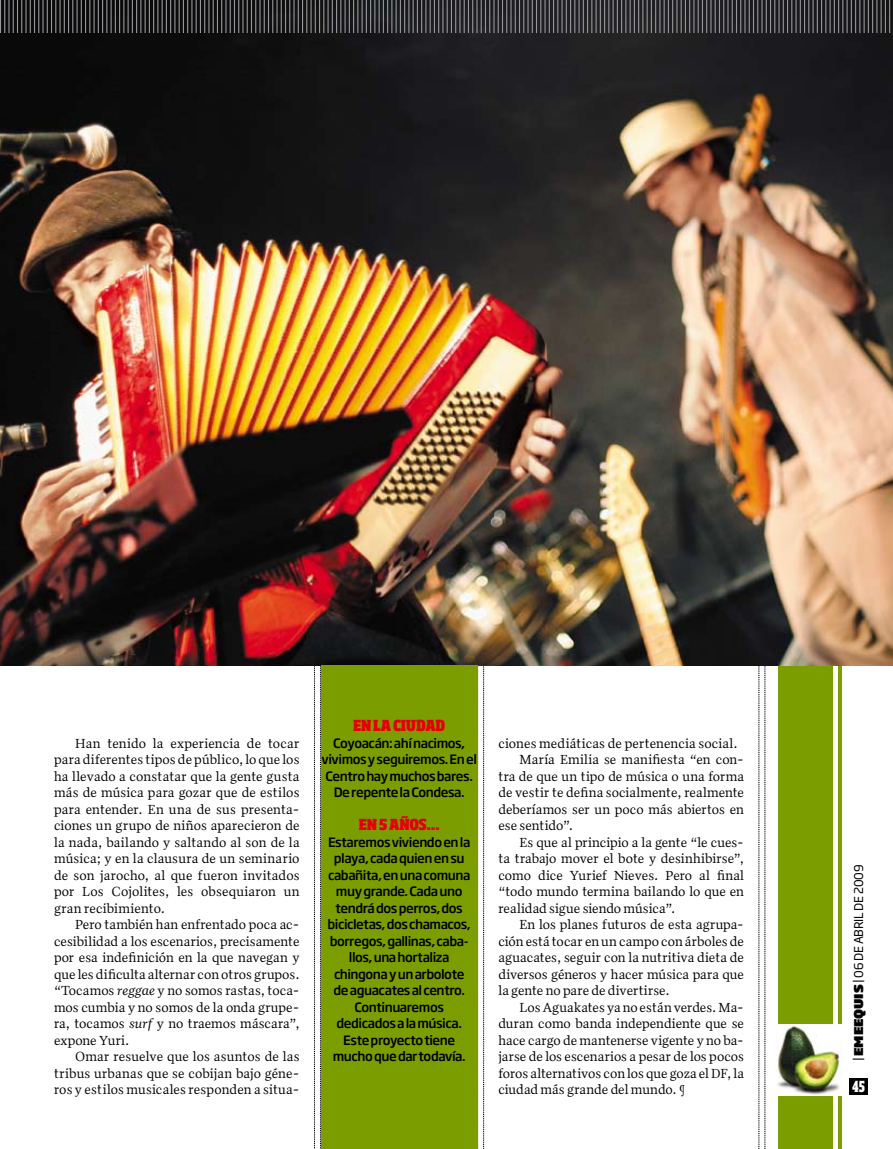
<style>
.page{position:relative;width:893px;height:1149px;background:#fff}
.page>*{position:absolute;margin:0;border:0;box-sizing:border-box;transform-origin:0 0}
.t1{font:800 condensed 15px "Soho Std";letter-spacing:-.02em;color:#e60004}
.t2{font:800 extra-condensed 15px "Soho Std";color:#fff}
.t3{font:13.5px/16.5px "Quiosco One";color:#000;text-align:justify}
.t4{font:500 12.75px/16.5px "Soho Gothic Pro";letter-spacing:-.035em;color:#000;text-align:center}
.t5{font:12px "Soho Gothic Pro";letter-spacing:-.015em;color:#000}
.s1{font-style:italic}
.s2{font-weight:900}
</style>
<div class="page">
<img style="left:0;top:0;width:893px;height:1148px">
<div style="left:321px;top:664px;width:156px;height:484px;background:#7b9d00"></div>
<p class="t3" style="left:54px;top:734px;width:247px;text-indent:21px">Han tenido la experiencia de tocar para diferentes tipos de público, lo que los ha llevado a constatar que la gente gusta más de música para gozar que de estilos para entender. En una de sus presenta&shy;ciones un grupo de niños aparecieron de la nada, bailando y saltando al son de la música; y en la clausura de un seminario de son jarocho, al que fueron invitados por Los Cojolites, les obsequiaron un gran recibimiento.</p>
<p class="t3" style="left:54px;top:915px;width:247px;text-indent:21px">Pero también han enfrentado poca ac&shy;cesibilidad a los escenarios, precisamente por esa indefinición en la que navegan y que les dificulta alternar con otros grupos. “Tocamos <span class="s1">reggae</span> y no somos rastas, toca&shy;mos cumbia y no somos de la onda grupe&shy;ra, tocamos <span class="s1">surf</span> y no traemos máscara”, expone Yuri.</p>
<p class="t3" style="left:54px;top:1047px;width:247px;text-indent:21px">Omar resuelve que los asuntos de las tribus urbanas que se cobijan bajo géne&shy;ros y estilos musicales responden a situa-</p>
<p class="t1" style="left:353px;top:715px;width:94px">EN LA CIUDAD</p>
<p class="t4" style="left:321px;top:733px;width:157px">Coyoacán: ahí nacimos, vivimos y seguiremos. En el<br>Centro hay muchos bares.<br>De repente la Condesa.</p>
<p class="t1" style="left:359px;top:814px;width:82px">EN 5 AÑOS…</p>
<p class="t4" style="left:328px;top:832px;width:145px">Estaremos viviendo en la playa, cada quien en su cabañita, en una comuna muy grande. Cada uno tendrá dos perros, dos bicicletas, dos chamacos, borregos, gallinas, caba&shy;llos, una hortaliza chingona y un arbolote de aguacates al centro.<br>Continuaremos dedicados a la música.<br>Este proyecto tiene mucho que dar todavía.</p>
<p class="t3" style="left:498px;top:734px;width:241px">ciones mediáticas de pertenencia social.</p>
<p class="t3" style="left:519px;top:750px;width:226px">María Emilia se manifiesta “en con-</p>
<p class="t3" style="left:498px;top:767px;width:247px">tra de que un tipo de música o una forma</p>
<p class="t3" style="left:498px;top:783px;width:247px">de vestir te defina socialmente, realmente</p>
<p class="t3" style="left:498px;top:800px;width:247px">deberíamos ser un poco más abiertos en</p>
<p class="t3" style="left:498px;top:816px;width:76px">ese sentido”.</p>
<p class="t3" style="left:519px;top:833px;width:226px">Es que al principio a la gente “le cues-</p>
<p class="t3" style="left:498px;top:849px;width:247px">ta trabajo mover el bote y desinhibirse”,</p>
<p class="t3" style="left:498px;top:866px;width:247px">como dice Yurief Nieves. Pero al final</p>
<p class="t3" style="left:498px;top:882px;width:247px">“todo mundo termina bailando lo que en</p>
<p class="t3" style="left:498px;top:899px;width:179px">realidad sigue siendo música”.</p>
<p class="t3" style="left:519px;top:915px;width:226px">En los planes futuros de esta agrupa-</p>
<p class="t3" style="left:498px;top:932px;width:247px">ción está tocar en un campo con árboles de</p>
<p class="t3" style="left:498px;top:948px;width:247px">aguacates, seguir con la nutritiva dieta de</p>
<p class="t3" style="left:498px;top:965px;width:247px">diversos géneros y hacer música para que</p>
<p class="t3" style="left:498px;top:981px;width:173px">la gente no pare de divertirse.</p>
<p class="t3" style="left:519px;top:998px;width:226px">Los Aguakates ya no están verdes. Ma-</p>
<p class="t3" style="left:498px;top:1014px;width:247px">duran como banda independiente que se</p>
<p class="t3" style="left:498px;top:1031px;width:247px">hace cargo de mantenerse vigente y no ba-</p>
<p class="t3" style="left:498px;top:1047px;width:247px">jarse de los escenarios a pesar de los pocos</p>
<p class="t3" style="left:498px;top:1064px;width:247px">foros alternativos con los que goza el DF, la</p>
<p class="t3" style="left:498px;top:1080px;width:188px">ciudad más grande del mundo. ¶</p>
<p class="t5" style="left:850px;top:1060px;width:198px;rotate:-90deg">|<span class="s2">EMEEQUIS</span>| 06 de abril de 2009</p>
<p class="t2" style="left:852px;top:1076px;width:14px">45</p>
</div>
